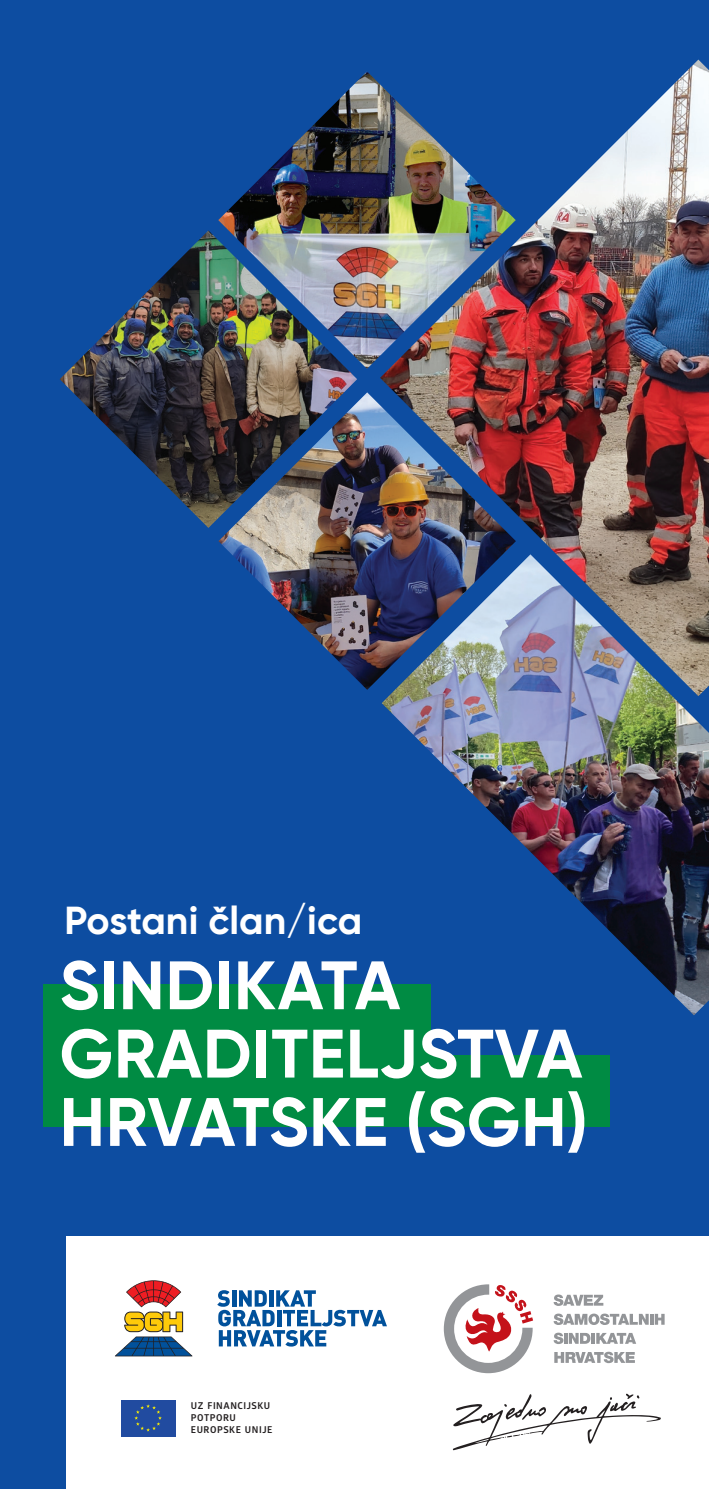
<style>
.page{position:relative;width:709px;height:1489px;background:#fff}
.page>*{position:absolute;margin:0;border:0;box-sizing:border-box;transform-origin:0 0}
.t1{font:700 68.25px/68.2px "Gilroy";letter-spacing:.01em;color:#fff}
.t2{font:700 39px "Gilroy";color:#fff}
.t3{font:700 9.5px/12.2px "Glober";letter-spacing:.055em;color:#231f20}
</style>
<div class="page">
<div style="left:0;top:0;width:709px;height:1488px;background:#0d4da1"></div>
<div style="left:0;top:1236px;width:709px;height:252px;background:#fff"></div>
<div style="left:0;top:1185px;width:66px;height:303px;background:#0d4da1"></div>
<svg style="left:554px;top:1351px;width:81px;height:11px"></svg>
<hr style="left:591px;top:1332px;width:4px;height:11px;background:#939598">
<svg style="left:553px;top:1332px;width:37px;height:11px"></svg>
<svg style="left:596px;top:1333px;width:40px;height:10px"></svg>
<svg style="left:553px;top:1313px;width:111px;height:11px"></svg>
<svg style="left:553px;top:1294px;width:50px;height:11px"></svg>
<svg style="left:444px;top:1284px;width:89px;height:88px"></svg>
<svg style="left:453px;top:1393px;width:208px;height:56px"></svg>
<div style="left:44px;top:984px;width:387px;height:71px;background:#008b43"></div>
<div style="left:44px;top:1055px;width:566px;height:71px;background:#008b43"></div>
<svg style="left:121px;top:1400px;width:55px;height:36px"></svg>
<div style="left:121px;top:1399px;width:54px;height:36px;background:#214ba0"></div>
<svg style="left:134px;top:1404px;width:28px;height:27px"></svg>
<svg style="left:115px;top:1280px;width:77px;height:76px"></svg>
<svg style="left:217px;top:1290px;width:170px;height:56px"></svg>
<img style="left:218px;top:72px;width:162px;height:297px">
<img style="left:60px;top:230px;width:297px;height:298px">
<img style="left:382px;top:696px;width:327px;height:319px">
<img style="left:218px;top:392px;width:162px;height:298px">
<img style="left:380px;top:60px;width:329px;height:636px">
<p class="t2" style="left:65px;top:895px;width:299px">Postani član/ica</p>
<p class="t1" style="left:60px;top:950px;width:530px">SINDIKATA<br>GRADITELJSTVA<br>HRVATSKE (SGH)</p>
<p class="t3" style="left:191px;top:1399px;width:83px">UZ FINANCIJSKU<br>POTPORU<br>EUROPSKE UNIJE</p>
</div>
